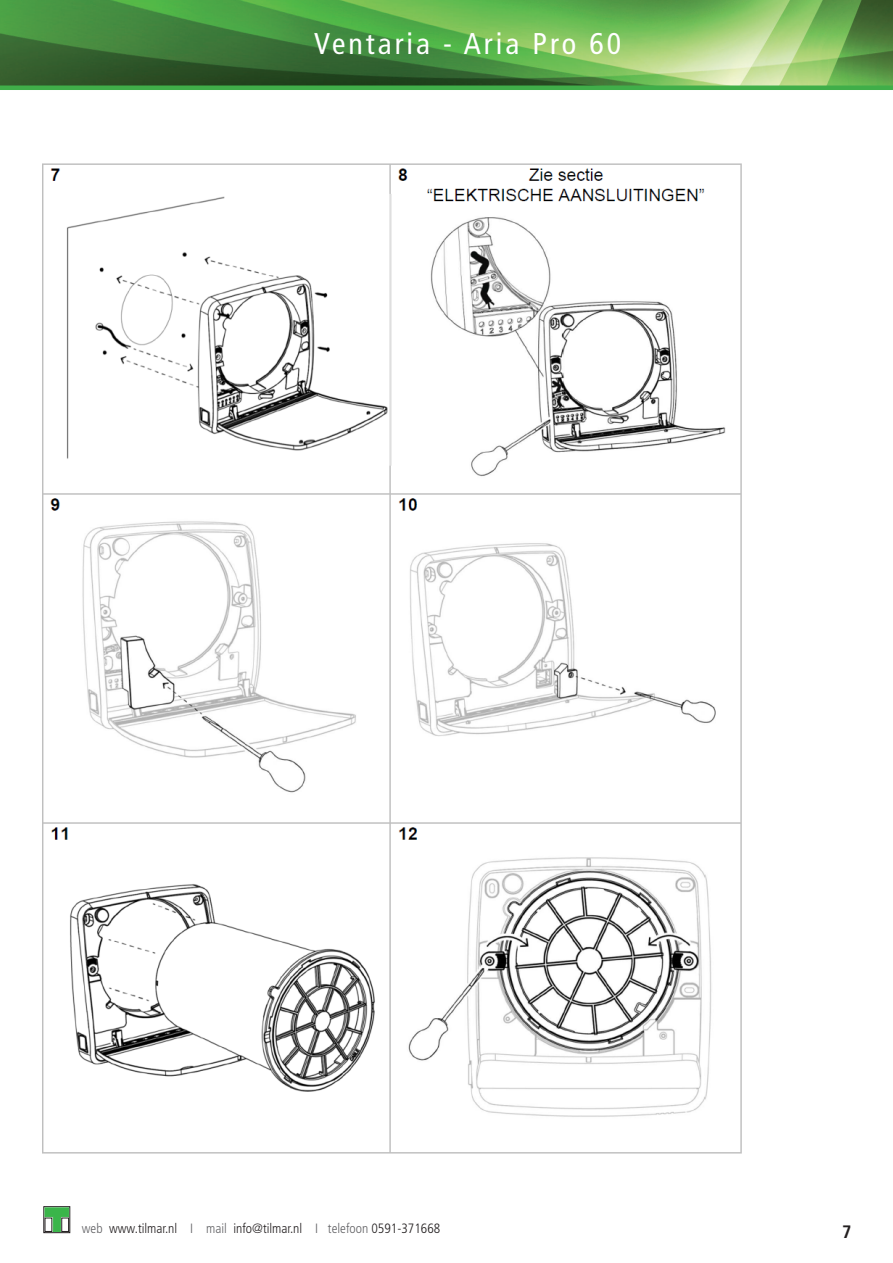
<style>
.page{position:relative;width:893px;height:1263px;background:#fff}
.page>*{position:absolute;margin:0;border:0;box-sizing:border-box;transform-origin:0 0}
.t1{font:condensed 30px "Frutiger LT Std";letter-spacing:.1em;color:#fff}
.t2{font:700 condensed 18px "Frutiger LT Std";color:#231f20}
.t3{font:300 condensed 13.5px "Frutiger LT Std";color:#231f20}
.s1{color:#636366}
</style>
<div class="page">
<img style="left:0;top:0;width:893px;height:86px">
<hr style="left:0;top:86px;width:893px;height:4px;background:#40ae49">
<img style="left:43px;top:163px;width:699px;height:991px">
<div style="left:44px;top:1206px;width:26px;height:27px;border:1px solid #231f20"></div>
<svg style="left:44px;top:1207px;width:25px;height:25px"></svg>
<p class="t1" style="left:314px;top:26px;width:309px">Ventaria - Aria Pro 60</p>
<p class="t3" style="left:82px;top:1221px;width:360px"><span class="s1">web</span> www.tilmar.nl <span class="s1">I mail</span> info@tilmar.nl <span class="s1">I telefoon</span> 0591-371668</p>
<p class="t2" style="left:842px;top:1221px;width:11px">7</p>
</div>
